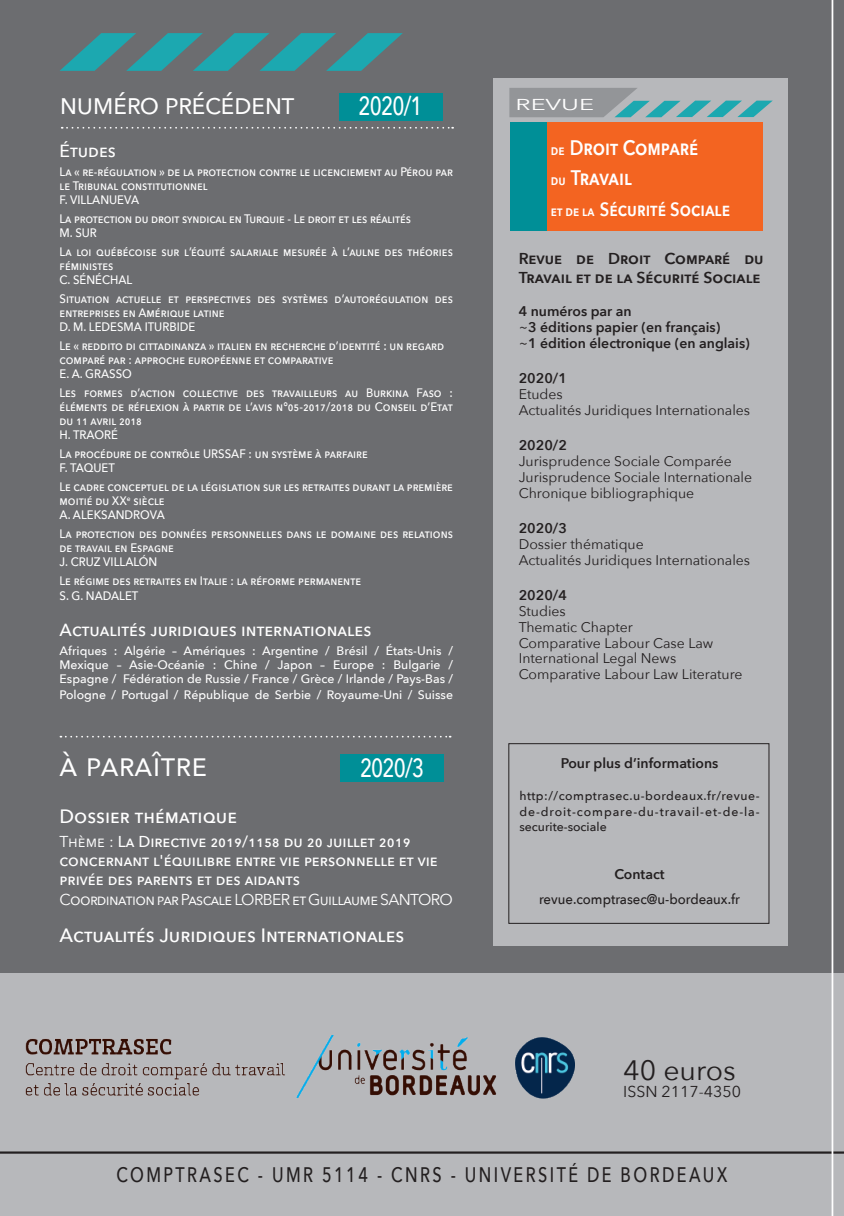
<style>
.page{position:relative;width:844px;height:1216px;background:#fff}
.page>*{position:absolute;margin:0;border:0;box-sizing:border-box;transform-origin:0 0}
.t1{font:33.25px "Avenir Next";color:#fff}
.t2{font:29.75px "Avenir Next";color:#fff}
.t3{font:28px "Avenir Next";color:#231f20}
.t4{font:500 26.25px "Avenir Next";letter-spacing:-.04em;color:#fff;scale:.77 1}
.t5{font:500 21px "Avenir Next";letter-spacing:.15em;color:#231f20;scale:.77 1}
.t6{font:600 21px "Avenir Next";color:#fff;scale:.86 1}
.Intitulé_rubrique{font:500 19.25px "Avenir Next";color:#fff}
.t7{font:600 19.25px "Avenir Next";color:#fff;scale:.86 1}
.Intitulé_rubrique-2{font:500 17.5px "Avenir Next";color:#fff}
.t8{font:500 15.75px/19.2px "Avenir Next";color:#fff}
.t9{font:600 15.75px/19.2px "Avenir Next";color:#231f20}
.t10{font:15.75px "Avenir Next";letter-spacing:-.04em;color:#fff}
.t11{font:15.75px "Avenir Next";color:#231f20}
.t12{font:15.75px "Avenir Next";letter-spacing:-.04em;color:#fff;scale:1.6 1}
.t13{font:14px/15.8px "Avenir Next";color:#231f20}
.t14{font:600 14px "Avenir Next";color:#231f20}
.t15{font:500 14px "Avenir Next";color:#231f20;scale:.94 1}
.t16{font:500 12.25px/14px "Avenir Next";color:#fff;scale:.93 1}
.t17{font:500 12.25px/14px "Avenir Next";color:#fff;text-align:justify}
.t18{font:500 12.25px/15.8px "Avenir Next";letter-spacing:.055em;color:#231f20;text-align:justify}
.s1{font-weight:400}
.s2{font-size:14.17px}
</style>
<div class="page">
<div style="left:0;top:0;width:843px;height:1215px;background:#b7b8bb"></div>
<div style="left:0;top:0;width:843px;height:972px;background:#6c6d70"></div>
<svg style="left:62px;top:127px;width:391px;height:2px"></svg>
<svg style="left:60px;top:33px;width:342px;height:38px"></svg>
<hr style="left:0;top:1151px;width:843px;height:2px;background:#231f20">
<hr style="left:831px;top:0;width:2px;height:1215px;background:#fff">
<div style="left:339px;top:93px;width:104px;height:27px;background:#008f97"></div>
<svg style="left:60px;top:735px;width:390px;height:2px"></svg>
<div style="left:340px;top:754px;width:103px;height:27px;background:#008f97"></div>
<img style="left:25px;top:1035px;width:549px;height:64px">
<div style="left:492px;top:78px;width:295px;height:867px;background:#b7b8bb"></div>
<div style="left:544px;top:122px;width:218px;height:109px;background:#f36421"></div>
<div style="left:510px;top:122px;width:37px;height:109px;background:#008f97"></div>
<svg style="left:509px;top:88px;width:263px;height:29px"></svg>
<div style="left:508px;top:743px;width:261px;height:180px;border:1px solid #231f20"></div>
<p class="t2" style="left:60px;top:79px;width:236px">numéro précédent</p>
<p class="Intitulé_rubrique-2" style="left:60px;top:136px;width:58px">Études</p>
<p class="t16" style="left:60px;top:164px;width:424px">La « re-régulation » de la protection contre le licenciement au Pérou par le Tribunal constitutionnel</p>
<p class="t16" style="left:60px;top:192px;width:87px">F. VILLANUEVA</p>
<p class="t16" style="left:60px;top:211px;width:379px">La protection du droit syndical en Turquie - Le droit et les réalités</p>
<p class="t16" style="left:60px;top:225px;width:42px">M. SUR</p>
<p class="t16" style="left:60px;top:244px;width:424px">La loi québécoise sur l’équité salariale mesurée à l’aulne des théories féministes</p>
<p class="t16" style="left:60px;top:272px;width:80px">C. SÉNÉCHAL</p>
<p class="t16" style="left:60px;top:291px;width:424px">Situation actuelle et perspectives des systèmes d’autorégulation des entreprises en Amérique latine</p>
<p class="t16" style="left:60px;top:319px;width:147px">D. M. LEDESMA ITURBIDE</p>
<p class="t16" style="left:60px;top:338px;width:415px">Le « reddito di cittadinanza » italien en recherche d’identité : un regard comparé par : approche européenne et comparative</p>
<p class="t16" style="left:60px;top:366px;width:79px">E. A. GRASSO</p>
<p class="t16" style="left:60px;top:385px;width:424px;text-align:justify">Les formes d’action collective des travailleurs au Burkina Faso : éléments de réflexion à partir de l’avis n°05-2017/2018 du Conseil d’Etat du 11 avril 2018</p>
<p class="t16" style="left:60px;top:427px;width:64px">H. TRAORÉ</p>
<p class="t16" style="left:60px;top:446px;width:333px">La procédure de contrôle URSSAF : un système à parfaire</p>
<p class="t16" style="left:60px;top:460px;width:61px">F. TAQUET</p>
<p class="t16" style="left:60px;top:479px;width:424px">Le cadre conceptuel de la législation sur les retraites durant la première moitié du XX<sup>e</sup> siècle</p>
<p class="t16" style="left:60px;top:507px;width:115px">A. ALEKSANDROVA</p>
<p class="t16" style="left:60px;top:526px;width:424px">La protection des données personnelles dans le domaine des relations de travail en Espagne</p>
<p class="t16" style="left:60px;top:554px;width:107px">J. CRUZ VILLALÓN</p>
<p class="t16" style="left:60px;top:573px;width:326px">Le régime des retraites en Italie : la réforme permanente</p>
<p class="t16" style="left:60px;top:588px;width:86px">S. G. NADALET</p>
<p class="Intitulé_rubrique-2" style="left:60px;top:615px;width:313px">Actualités juridiques internationales</p>
<p class="t17" style="left:60px;top:643px;width:395px">Afriques : Algérie – Amériques : Argentine / Brésil / États-Unis / Mexique – Asie-Océanie : Chine / Japon – Europe : Bulgarie / Espagne / Fédération de Russie / France / Grèce / Irlande / Pays-Bas /</p>
<p class="t17" style="left:60px;top:687px;width:395px">Pologne / Portugal / République de Serbie / Royaume-Uni / Suisse</p>
<p class="t4" style="left:358px;top:84px;width:85px">2020/1</p>
<p class="t1" style="left:60px;top:736px;width:150px">à paraître</p>
<p class="Intitulé_rubrique" style="left:60px;top:799px;width:179px">Dossier thématique</p>
<p class="t8" style="left:60px;top:831px;width:380px"><span class="s1">Thème :</span> La Directive 2019/1158 du 20 juillet 2019 concernant l'équilibre entre vie personnelle et vie privée des parents et des aidants</p>
<p class="t10" style="left:60px;top:885px;width:395px">Coordination par Pascale LORBER et Guillaume SANTORO</p>
<p class="Intitulé_rubrique" style="left:60px;top:919px;width:346px">Actualités Juridiques Internationales</p>
<p class="t4" style="left:360px;top:746px;width:85px">2020/3</p>
<p class="t12" style="left:515px;top:91px;width:51px">REVUE</p>
<p class="t6" style="left:550px;top:130px;width:173px"><span class="s2">de</span> Droit Comparé</p>
<p class="t6" style="left:550px;top:160px;width:96px"><span class="s2">du</span> Travail</p>
<p class="t7" style="left:550px;top:192px;width:210px"><span class="s2">et de la</span> Sécurité Sociale</p>
<p class="t9" style="left:518px;top:248px;width:246px">Revue de Droit Comparé du<br>Travail et de la Sécurité Sociale</p>
<p class="t14" style="left:518px;top:299px;width:114px">4 numéros par an</p>
<p class="t14" style="left:518px;top:315px;width:203px"><span class="s1">~</span>3 éditions papier (en français)</p>
<p class="t14" style="left:518px;top:331px;width:232px"><span class="s1">~</span>1 édition électronique (en anglais)</p>
<p class="t14" style="left:518px;top:366px;width:50px">2020/1</p>
<p class="t13" style="left:518px;top:385px;width:233px">Etudes<br>Actualités Juridiques Internationales</p>
<p class="t14" style="left:518px;top:433px;width:50px">2020/2</p>
<p class="t13" style="left:518px;top:453px;width:214px">Jurisprudence Sociale Comparée</p>
<p class="t13" style="left:518px;top:468px;width:235px">Jurisprudence Sociale Internationale<br>Chronique bibliographique</p>
<p class="t14" style="left:518px;top:516px;width:50px">2020/3</p>
<p class="t13" style="left:518px;top:535px;width:126px">Dossier thématique</p>
<p class="t13" style="left:518px;top:551px;width:233px">Actualités Juridiques Internationales</p>
<p class="t14" style="left:518px;top:583px;width:50px">2020/4</p>
<p class="t13" style="left:518px;top:602px;width:49px">Studies</p>
<p class="t13" style="left:518px;top:618px;width:116px">Thematic Chapter</p>
<p class="t13" style="left:518px;top:634px;width:196px">Comparative Labour Case Law</p>
<p class="t13" style="left:518px;top:650px;width:159px">International Legal News</p>
<p class="t13" style="left:518px;top:665px;width:225px">Comparative Labour Law Literature</p>
<p class="t14" style="left:560px;top:751px;width:159px">Pour plus d’informations</p>
<p class="t18" style="left:519px;top:787px;width:242px">http://comptrasec.u-bordeaux.fr/revue&shy;de-droit-compare-du-travail-et-de-la&shy;securite-sociale</p>
<p class="t14" style="left:614px;top:861px;width:52px">Contact</p>
<p class="t15" style="left:539px;top:887px;width:215px">revue.comptrasec@u-bordeaux.fr</p>
<p class="t3" style="left:623px;top:1046px;width:114px">40 euros</p>
<p class="t11" style="left:623px;top:1078px;width:119px">ISSN 2117-4350</p>
<p class="t5" style="left:116px;top:1156px;width:795px">COMPTRASEC - UMR 5114 - CNRS - UNIVERSITÉ DE BORDEAUX</p>
</div>
